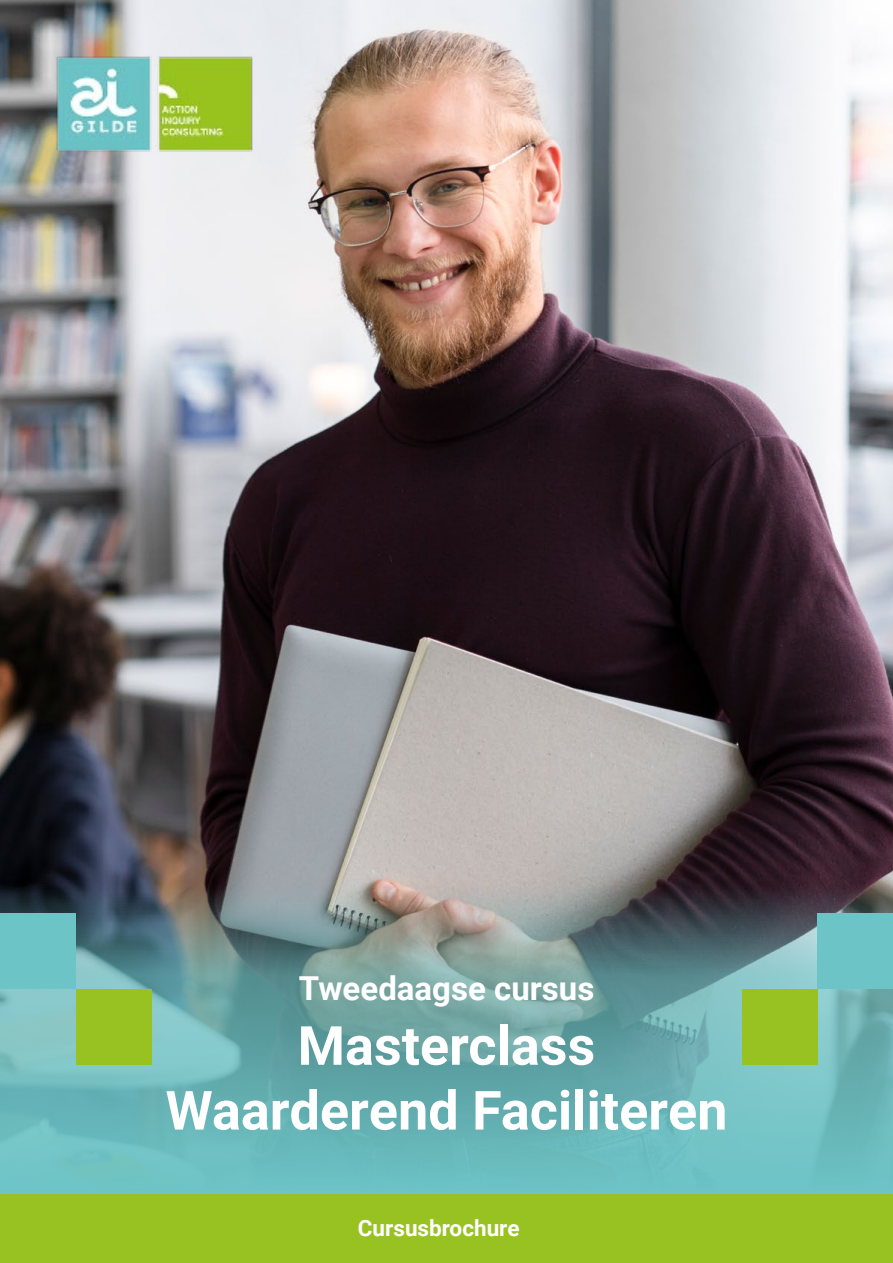
<style>
.page{position:relative;width:893px;height:1263px;background:#fff}
.page>*{position:absolute;margin:0;border:0;box-sizing:border-box;transform-origin:0 0}
.t1{font:700 54px/64.8px "Roboto";color:#fff;text-align:center}
.t2{font:700 33px "Roboto";color:#fff}
.t3{font:700 22.5px "Roboto";color:#fff}
</style>
<div class="page">
<img style="left:0;top:0;width:893px;height:884px">
<svg style="left:0;top:884px;width:893px;height:311px;background:#6da4a5"></svg>
<div style="left:742px;top:989px;width:75px;height:76px;background:#98c222"></div>
<div style="left:76px;top:989px;width:75px;height:76px;background:#98c222"></div>
<div style="left:817px;top:913px;width:76px;height:76px;background:#6dc4c6"></div>
<div style="left:0;top:913px;width:76px;height:76px;background:#6dc4c6"></div>
<div style="left:0;top:1195px;width:893px;height:68px;background:#98c222"></div>
<img style="left:54px;top:54px;width:200px;height:98px">
<p class="t2" style="left:299px;top:965px;width:297px">Tweedaagse cursus</p>
<p class="t1" style="left:166px;top:1011px;width:563px">Masterclass<br>Waarderend Faciliteren</p>
<p class="t3" style="left:358px;top:1212px;width:163px">Cursusbrochure</p>
</div>
